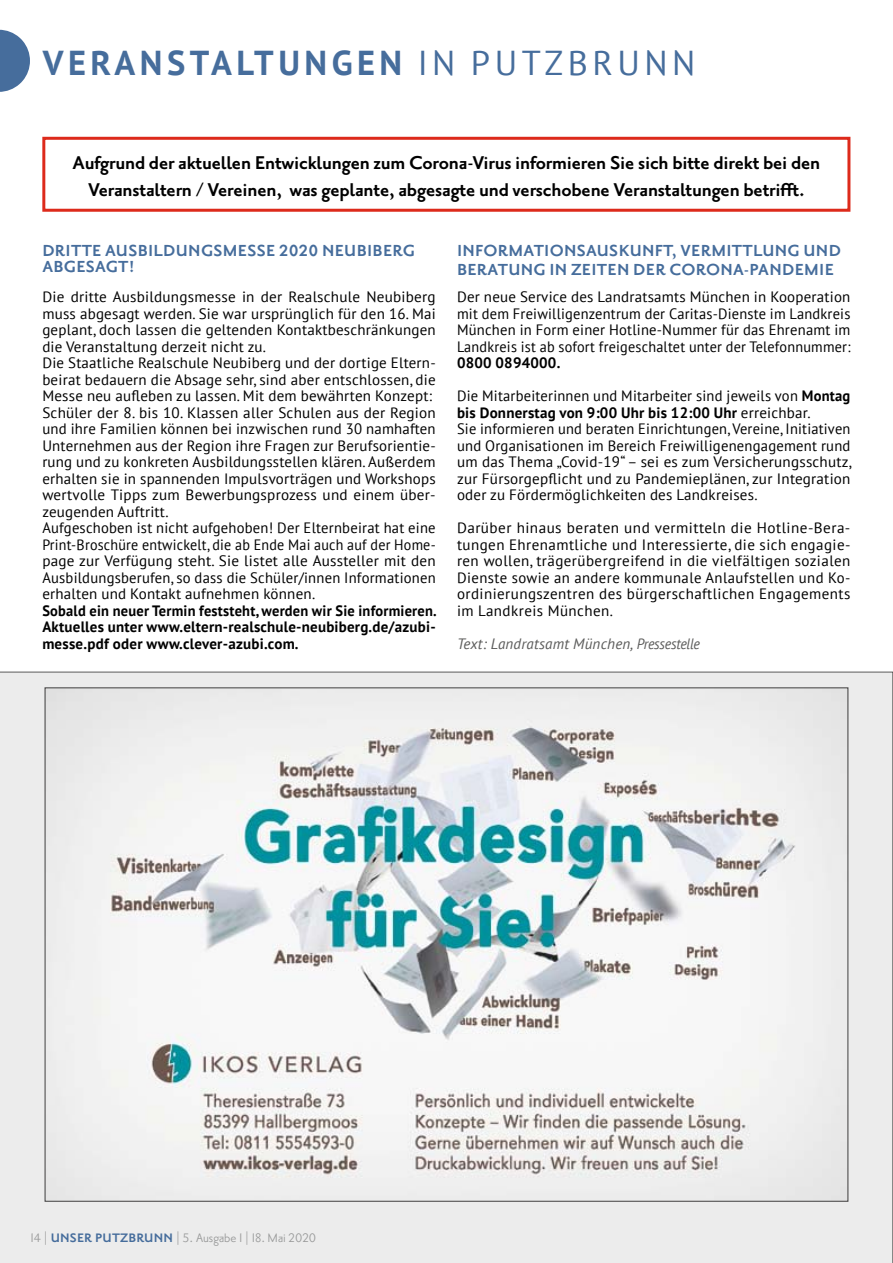
<style>
.page{position:relative;width:893px;height:1263px;background:#fff}
.page>*{position:absolute;margin:0;border:0;box-sizing:border-box;transform-origin:0 0}
.t1{font:700 34.5px "PT Sans";color:#466d9c}
.t2{font:34.5px "PT Sans";color:#466d9c}
.t3{font:700 22.5px/27px "Priori Sans OT";letter-spacing:-.01em;color:#000;text-align:center}
.t4{font:700 19.5px/16.5px "Priori Sans OT";letter-spacing:.015em;color:#466d9c}
.t5{font:15px/16.5px "PT Sans";letter-spacing:.015em;color:#000}
.t6{font:700 15px/16.5px "PT Sans";letter-spacing:.015em;color:#000;text-align:justify;scale:.96 1}
.t7{font:15px "Priori Sans OT";color:#989999}
.t8{font:italic 15px "PT Sans";letter-spacing:.015em;color:#5b5b5a}
.t9{font:700 15px "PT Sans";letter-spacing:.015em;color:#000}
.s1{font-weight:700}
.s2{font-weight:700;color:#466d9c}
</style>
<div class="page">
<div style="left:0;top:672px;width:893px;height:591px;background:#ececec"></div>
<svg style="left:0;top:30px;width:30px;height:62px"></svg>
<div style="left:42px;top:137px;width:808px;height:75px;border:3px solid #dd2a1b"></div>
<img style="left:47px;top:689px;width:799px;height:510px">
<h1 class="t1" style="left:43px;top:40px;width:50px">Veranstaltungen</h1>
<h1 class="t2" style="left:418px;top:40px;width:103px">in Putzbrunn</h1>
<h2 class="t3" style="left:72px;top:150px;width:749px">Aufgrund der aktuellen Entwicklungen zum Corona-Virus informieren Sie sich bitte direkt bei den<br>Veranstaltern / Vereinen, was geplante, abgesagte und verschobene Veranstaltungen betrifft.</h2>
<h3 class="t4" style="left:42px;top:243px;width:374px">Dritte Ausbildungsmesse 2020 Neubiberg abgesagt!</h3>
<p class="t5" style="left:42px;top:288px;width:395px">Die dritte Ausbildungsmesse in der Realschule Neubiberg muss abgesagt werden. Sie war ursprünglich für den 16. Mai geplant, doch lassen die geltenden Kontaktbeschränkungen die Veranstaltung derzeit nicht zu.<br>Die Staatliche Realschule Neubiberg und der dortige Eltern&shy;beirat bedauern die Absage sehr, sind aber entschlossen, die Messe neu aufleben zu lassen. Mit dem bewährten Konzept:<br>Schüler der 8. bis 10. Klassen aller Schulen aus der Region und ihre Familien können bei inzwischen rund 30 namhaften Unternehmen aus der Region ihre Fragen zur Berufsorientie&shy;rung und zu konkreten Ausbildungsstellen klären. Außerdem erhalten sie in spannenden Impulsvorträgen und Workshops wertvolle Tipps zum Bewerbungsprozess und einem über&shy;zeugenden Auftritt.<br>Aufgeschoben ist nicht aufgehoben! Der Elternbeirat hat eine Print-Broschüre entwickelt, die ab Ende Mai auch auf der Home&shy;page zur Verfügung steht. Sie listet alle Aussteller mit den Ausbildungsberufen, so dass die Schüler/innen Informationen erhalten und Kontakt aufnehmen können.</p>
<p class="t6" style="left:42px;top:602px;width:412px">Sobald ein neuer Termin feststeht, werden wir Sie informieren.<br>Aktuelles unter www.eltern-realschule-neubiberg.de/azubi&shy;messe.pdf oder www.clever-azubi.com.</p>
<h3 class="t4" style="left:457px;top:242px;width:385px;line-height:19.5px">I nformationsauskunft, Vermittlung und<br>Beratung in Zeiten der Corona-Pandemie</h3>
<p class="t5" style="left:457px;top:288px;width:395px;text-align:justify">Der neue Service des Landratsamts München in Kooperation mit dem Freiwilligenzentrum der Caritas-Dienste im Landkreis München in Form einer Hotline-Nummer für das Ehrenamt im Landkreis ist ab sofort freigeschaltet unter der Telefonnummer:</p>
<p class="t9" style="left:457px;top:353px;width:105px">0800 0894000.</p>
<p class="t5" style="left:457px;top:387px;width:396px">Die Mitarbeiterinnen und Mitarbeiter sind jeweils von <span class="s1">Montag bis Donnerstag von 9:00 Uhr bis 12:00 Uhr</span> erreichbar.<br>Sie informieren und beraten Einrichtungen, Vereine, Initiativen und Organisationen im Bereich Freiwilligenengagement rund um das Thema „Covid-19“ – sei es zum Versicherungsschutz, zur Fürsorgepflicht und zu Pandemieplänen, zur Integration oder zu Fördermöglichkeiten des Landkreises.</p>
<p class="t5" style="left:457px;top:519px;width:395px;text-align:justify">Darüber hinaus beraten und vermitteln die Hotline-Bera&shy;tungen Ehrenamtliche und Interessierte, die sich engagie&shy;ren wollen, trägerübergreifend in die vielfältigen sozialen Dienste sowie an andere kommunale Anlaufstellen und Ko&shy;ordinierungszentren des bürgerschaftlichen Engagements im Landkreis München.</p>
<p class="t8" style="left:457px;top:634px;width:245px">Text: Landratsamt München, Pressestelle</p>
<p class="t7" style="left:30px;top:1231px;width:287px">14 | <span class="s2">Unser Putzbrunn</span> | 5. Ausgabe 1 | 18. Mai 2020</p>
</div>
